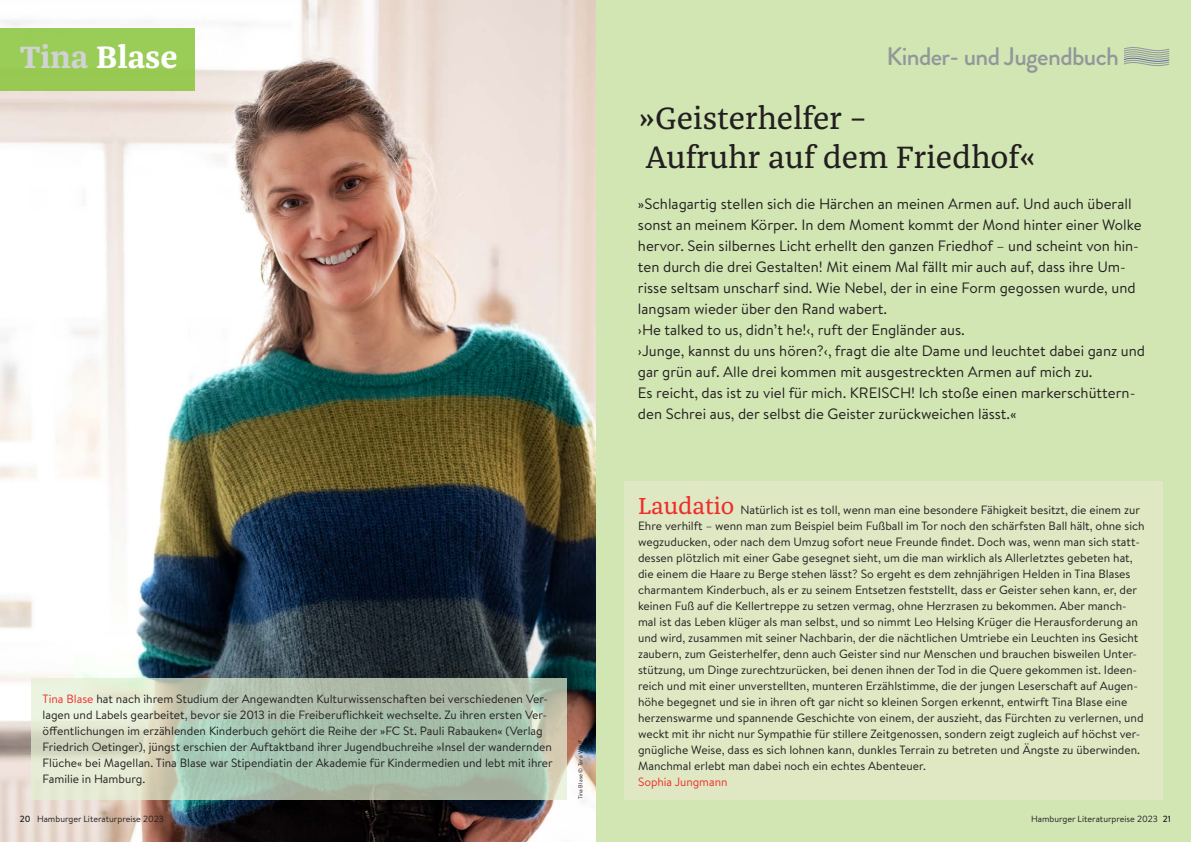
<style>
.page{position:relative;width:1191px;height:842px;background:#d2e6b4}
.page>*{position:absolute;margin:0;border:0;box-sizing:border-box;transform-origin:0 0}
.t1{font:32px "Franziska Pro";color:#231f20}
.t2{font:700 32px "Franziska Pro";color:#fff}
.t3{font:500 25.4px "Brandon Grotesque";letter-spacing:-.025em;color:#92979a}
.t4{font:15px/21px "Brandon Text";color:#231f20}
.t5{font:12px/16px "Brandon Text";color:#231f20}
.t6{font:9px "Brandon Text";color:#231f20}
._06_Copyright{font:5.8px "Brandon Text";letter-spacing:.025em;color:#231f20}
.s1{color:#d1d2d4}
.s2{color:#ee2e2c}
.s3{font-weight:500}
.s4{font-family:"Franziska Pro";font-size:24px;color:#ee2e2c}
</style>
<div class="page">
<div style="left:624px;top:480px;width:538px;height:319px;background:#dfe8c3"></div>
<svg style="left:1124px;top:47px;width:45px;height:20px"></svg>
<img style="left:0;top:0;width:595px;height:842px">
<svg style="left:31px;top:678px;width:536px;height:121px;background:#b9c9b5"></svg>
<div style="left:0;top:28px;width:195px;height:63px;background:#9acd57"></div>
<p class="t2" style="left:20px;top:37px;width:159px"><span class="s1">Tina</span> Blase</p>
<p class="t5" style="left:43px;top:690px;width:512px"><span class="s2">Tina Blase</span> hat nach ihrem Studium der Angewandten Kulturwissenschaften bei verschiedenen Ver&shy;lagen und Labels gearbeitet, bevor sie 2013 in die Freiberuflichkeit wechselte. Zu ihren ersten Ver&shy;öffentlichungen im erzählenden Kinderbuch gehört die Reihe der »FC St. Pauli Rabauken« (Verlag Friedrich Oetinger), jüngst erschien der Auftaktband ihrer Jugendbuchreihe »Insel der wandernden Flüche« bei Magellan. Tina Blase war Stipendiatin der Akademie fü r Kindermedien und lebt mit ihrer Familie in Hamburg.</p>
<p class="t6" style="left:20px;top:813px;width:145px"><span class="s3">20</span> Hamburger Literaturpreise 2023</p>
<p class="_06_Copyright" style="left:576px;top:799px;width:61px;rotate:-90deg">Tina Blase © Tara Wolff</p>
<p class="t3" style="left:886px;top:38px;width:234px">Kinder- und Jugendbuch</p>
<p class="t1" style="left:638px;top:99px;width:229px">»Geisterhelfer –</p>
<p class="t1" style="left:645px;top:137px;width:392px">Aufruhr auf dem Friedhof«</p>
<p class="t4" style="left:638px;top:193px;width:505px">»Schlagartig stellen sich die Härchen an meinen Armen auf. Und auch überall sonst an meinem Körper. In dem Moment kommt der Mond hinter einer Wolke hervor. Sein silbernes Licht erhellt den ganzen Friedhof – und scheint von hin&shy;ten durch die drei Gestalten! Mit einem Mal fällt mir auch auf, dass ihre Um&shy;risse seltsam unscharf sind. Wie Nebel, der in eine Form gegossen wurde, und langsam wieder über den Rand wabert.</p>
<p class="t4" style="left:638px;top:319px;width:328px">›He talked to us, didn’t he!‹, ruft der Engländer aus.</p>
<p class="t4" style="left:638px;top:340px;width:508px">›Junge, kannst du uns hören?‹, fragt die alte Dame und leuchtet dabei ganz und gar grün auf. Alle drei kommen mit ausgestreckten Armen auf mich zu.</p>
<p class="t4" style="left:638px;top:382px;width:499px">Es reicht, das ist zu viel für mich. KREISCH! Ich stoße einen markerschüttern&shy;den Schrei aus, der selbst die Geister zurückweichen lässt.«</p>
<p class="t5" style="left:638px;top:501px;width:508px"><span class="s4">Laudatio</span> Natürlich ist es toll, wenn man eine besondere Fähigkeit besitzt, die einem zur Ehre verhilft – wenn man zum Beispiel beim Fußball im Tor noch den schärfsten Ball hält, ohne sich wegzuducken, oder nach dem Umzug sofort neue Freunde findet. Doch was, wenn man sich statt&shy;dessen plötzlich mit einer Gabe gesegnet sieht, um die man wirklich als Allerletztes gebeten hat, die einem die Haare zu Berge stehen lässt? So ergeht es dem zehnjährigen Helden in Tina Blases charmantem Kinderbuch, als er zu seinem Entsetzen feststellt, dass er Geister sehen kann, er, der keinen Fuß auf die Kellertreppe zu setzen vermag, ohne Herzrasen zu bekommen. Aber manch&shy;mal ist das Leben klüger als man selbst, und so nimmt Leo Helsing Krüger die Herausforderung an und wird, zusammen mit seiner Nachbarin, der die nächtlichen Umtriebe ein Leuchten ins Gesicht zaubern, zum Geisterhelfer, denn auch Geister sind nur Menschen und brauchen bisweilen Unter&shy;stützung, um Dinge zurechtzurücken, bei denen ihnen der Tod in die Quere gekommen ist. Ideen&shy;reich und mit einer unverstellten, munteren Erzählstimme, die der jungen Leserschaft auf Augen&shy;höhe begegnet und sie in ihren oft gar nicht so kleinen Sorgen erkennt, entwirft Tina Blase eine herzenswarme und spannende Geschichte von einem, der auszieht, das Fürchten zu verlernen, und weckt mit ihr nicht nur Sympathie für stillere Zeitgenossen, sondern zeigt zugleich auf höchst ver&shy;gnügliche Weise, dass es sich lohnen kann, dunkles Terrain zu betreten und Ängste zu überwinden.<br>Manchmal erlebt man dabei noch ein echtes Abenteuer.<br><span class="s2">Sophia Jungmann</span></p>
<p class="t6" style="left:1031px;top:813px;width:141px">Hamburger Literaturpreise 2023 <span class="s3">21</span></p>
</div>
